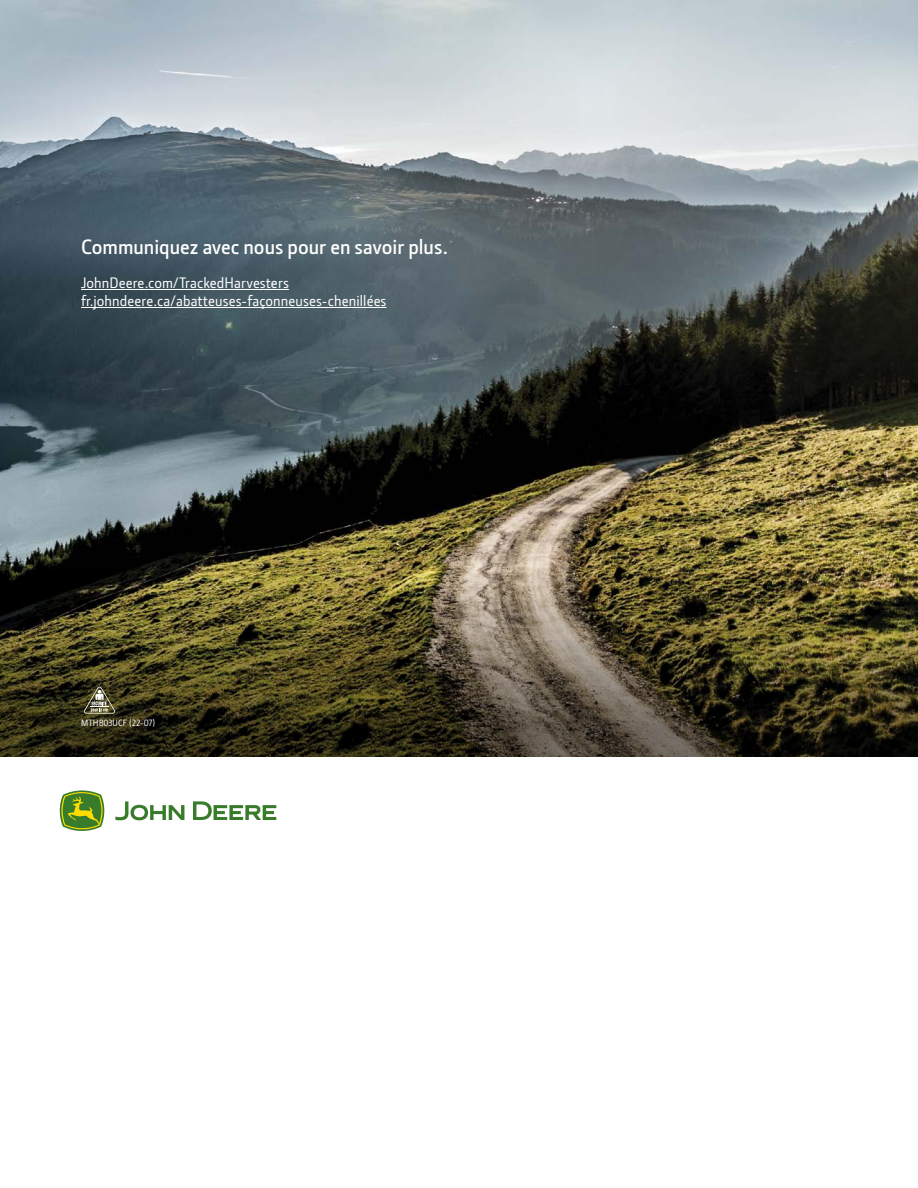
<style>
.page{position:relative;width:918px;height:1188px;background:#fff}
.page>*{position:absolute;margin:0;border:0;box-sizing:border-box;transform-origin:0 0}
.t1{font:600 21px "JD Sans Pro";color:#fff}
.t2{font:500 15px/18px "JD Sans Pro";letter-spacing:.01em;color:#fff}
.t3{font:500 9px "JD Sans Pro";letter-spacing:.01em;color:#fff}
</style>
<div class="page">
<img style="left:0;top:0;width:918px;height:571px">
<img style="left:0;top:571px;width:918px;height:186px">
<svg style="left:115px;top:801px;width:161px;height:19px"></svg>
<svg style="left:60px;top:790px;width:44px;height:41px;background:#79a03d"></svg>
<svg style="left:84px;top:687px;width:31px;height:27px"></svg>
<hr style="left:81px;top:289px;width:208px;height:1px;background:#fff">
<hr style="left:81px;top:307px;width:306px;height:1px;background:#fff">
<h1 class="t1" style="left:81px;top:233px;width:369px">Communiquez avec nous pour en savoir plus.</h1>
<p class="t2" style="left:81px;top:273px;width:307px">JohnDeere.com/TrackedHarvesters fr.johndeere.ca/abatteuses-façonneuses-chenillées</p>
<p class="t3" style="left:81px;top:717px;width:76px">MTH803UCF (22-07)</p>
</div>
